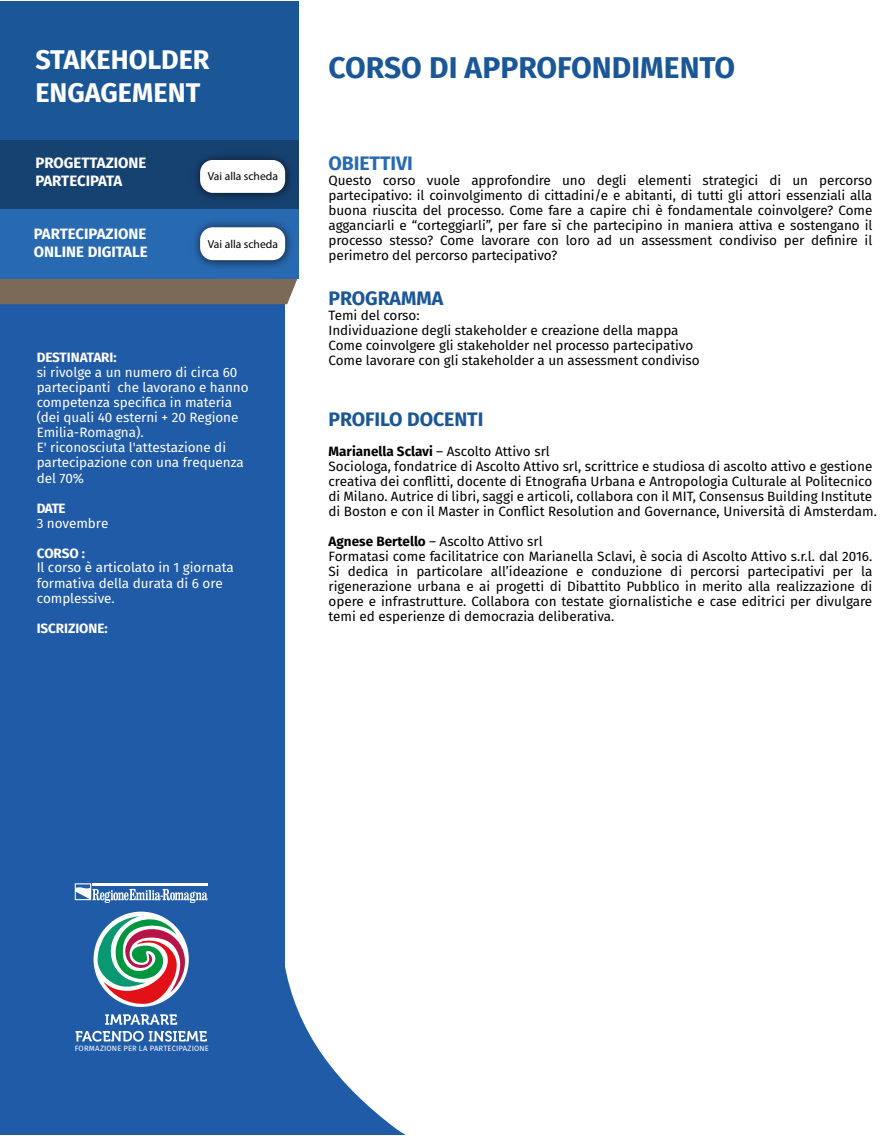
<style>
.page{position:relative;width:893px;height:1136px;background:#fff}
.page>*{position:absolute;margin:0;border:0;box-sizing:border-box;transform-origin:0 0}
.t1{font:700 30px "Fira Sans";color:#1b5797}
.t2{font:700 27px/32.4px "Fira Sans";color:#fff}
.t3{font:700 19.5px "Fira Sans";letter-spacing:-.005em;color:#1b5797}
.t4{font:700 19.5px "Fira Sans";letter-spacing:-.005em;color:#286ab2}
.t5{font:700 15px/18px "Fira Sans";color:#fff}
.t6{font:13.5px/15px "Fira Sans";color:#000}
.t7{font:13.5px/15px "Fira Sans";letter-spacing:-.005em;color:#fff}
.t8{font:700 13.5px "Fira Sans";letter-spacing:-.005em;color:#fff}
.t9{font:11.55px "Myriad Pro";color:#000}
.t10{font:7.65px "Fira Sans";color:#fff}
.s1{font-weight:700}
</style>
<div class="page">
<div style="left:0;top:1px;width:285px;height:1133px;background:#205ba7"></div>
<svg style="left:285px;top:967px;width:119px;height:167px"></svg>
<div style="left:0;top:278px;width:298px;height:26px;background:#7b6a58"></div>
<div style="left:0;top:1px;width:299px;height:139px;background:#1b5797"></div>
<div style="left:0;top:140px;width:299px;height:70px;background:#164272"></div>
<div style="left:0;top:209px;width:299px;height:69px;background:#286ab2"></div>
<img style="left:196px;top:155px;width:95px;height:44px">
<div style="left:200px;top:160px;width:85px;height:33px;background:#fff;border-radius:13px"></div>
<img style="left:194px;top:221px;width:98px;height:47px">
<div style="left:200px;top:227px;width:85px;height:33px;background:#fff;border-radius:13px"></div>
<svg style="left:94px;top:911px;width:95px;height:95px"></svg>
<svg style="left:97px;top:916px;width:90px;height:89px;background:#909291"></svg>
<svg style="left:75px;top:883px;width:133px;height:19px"></svg>
<svg style="left:105px;top:1014px;width:72px;height:10px"></svg>
<svg style="left:76px;top:1030px;width:131px;height:11px"></svg>
<h2 class="t2" style="left:35px;top:44px;width:176px">STAKEHOLDER<br>ENGAGEMENT</h2>
<h1 class="t1" style="left:329px;top:46px;width:408px">CORSO DI APPROFONDIMENTO</h1>
<p class="t5" style="left:35px;top:154px;width:113px">PROGETTAZIONE<br>PARTECIPATA</p>
<p class="t5" style="left:34px;top:224px;width:115px">PARTECIPAZIONE<br>ONLINE DIGITALE</p>
<p class="t9" style="left:208px;top:169px;width:72px">Vai alla scheda</p>
<p class="t9" style="left:208px;top:237px;width:72px">Vai alla scheda</p>
<p class="t8" style="left:37px;top:348px;width:82px">DESTINATARI:</p>
<p class="t7" style="left:37px;top:365px;width:213px">si rivolge a un numero di circa 60 partecipanti che lavorano e hanno competenza specifica in materia (dei quali 40 esterni + 20 Regione<br>Emilia-Romagna).<br>E' riconosciuta l'attestazione di partecipazione con una frequenza del 70%</p>
<p class="t8" style="left:37px;top:498px;width:30px">DATE</p>
<p class="t7" style="left:37px;top:515px;width:73px">3 novembre</p>
<p class="t8" style="left:37px;top:543px;width:50px">CORSO :</p>
<p class="t7" style="left:37px;top:560px;width:199px">Il corso è articolato in 1 giornata formativa della durata di 6 ore complessive.</p>
<p class="t8" style="left:37px;top:618px;width:72px">ISCRIZIONE:</p>
<h3 class="t4" style="left:329px;top:150px;width:86px">OBIETTIVI</h3>
<p class="t6" style="left:329px;top:173px;width:545px;text-align:justify">Questo corso vuole approfondire uno degli elementi strategici di un percorso partecipativo: il coinvolgimento di cittadini/e e abitanti, di tutti gli attori essenziali alla buona riuscita del processo. Come fare a capire chi è fondamentale coinvolgere? Come agganciarli e “corteggiarli”, per fare sì che partecipino in maniera attiva e sostengano il processo stesso? Come lavorare con loro ad un assessment condiviso per definire il perimetro del percorso partecipativo?</p>
<h3 class="t3" style="left:329px;top:285px;width:116px">PROGRAMMA</h3>
<p class="t6" style="left:329px;top:308px;width:373px">Temi del corso:<br>Individuazione degli stakeholder e creazione della mappa Come coinvolgere gli stakeholder nel processo partecipativo Come lavorare con gli stakeholder a un assessment condiviso</p>
<h3 class="t3" style="left:329px;top:405px;width:156px">PROFILO DOCENTI</h3>
<p class="t6" style="left:329px;top:443px;width:550px"><span class="s1">Marianella Sclavi</span> – Ascolto Attivo srl<br>Sociologa, fondatrice di Ascolto Attivo srl, scrittrice e studiosa di ascolto attivo e gestione creativa dei conflitti, docente di Etnografia Urbana e Antropologia Culturale al Politecnico di Milano. Autrice di libri, saggi e articoli, collabora con il MIT, Consensus Building Institute di Boston e con il Master in Conflict Resolution and Governance, Università di Amsterdam.</p>
<p class="t6" style="left:329px;top:533px;width:545px"><span class="s1">Agnese Bertello</span> – Ascolto Attivo srl<br>Formatasi come facilitatrice con Marianella Sclavi, è socia di Ascolto Attivo s.r.l. dal 2016.<br>Si dedica in particolare all’ideazione e conduzione di percorsi partecipativi per la rigenerazione urbana e ai progetti di Dibattito Pubblico in merito alla realizzazione di opere e infrastrutture. Collabora con testate giornalistiche e case editrici per divulgare temi ed esperienze di democrazia deliberativa.</p>
<p class="t10" style="left:75px;top:1042px;width:136px">FORMAZIONE PER LA PARTECIPAZIONE</p>
</div>
